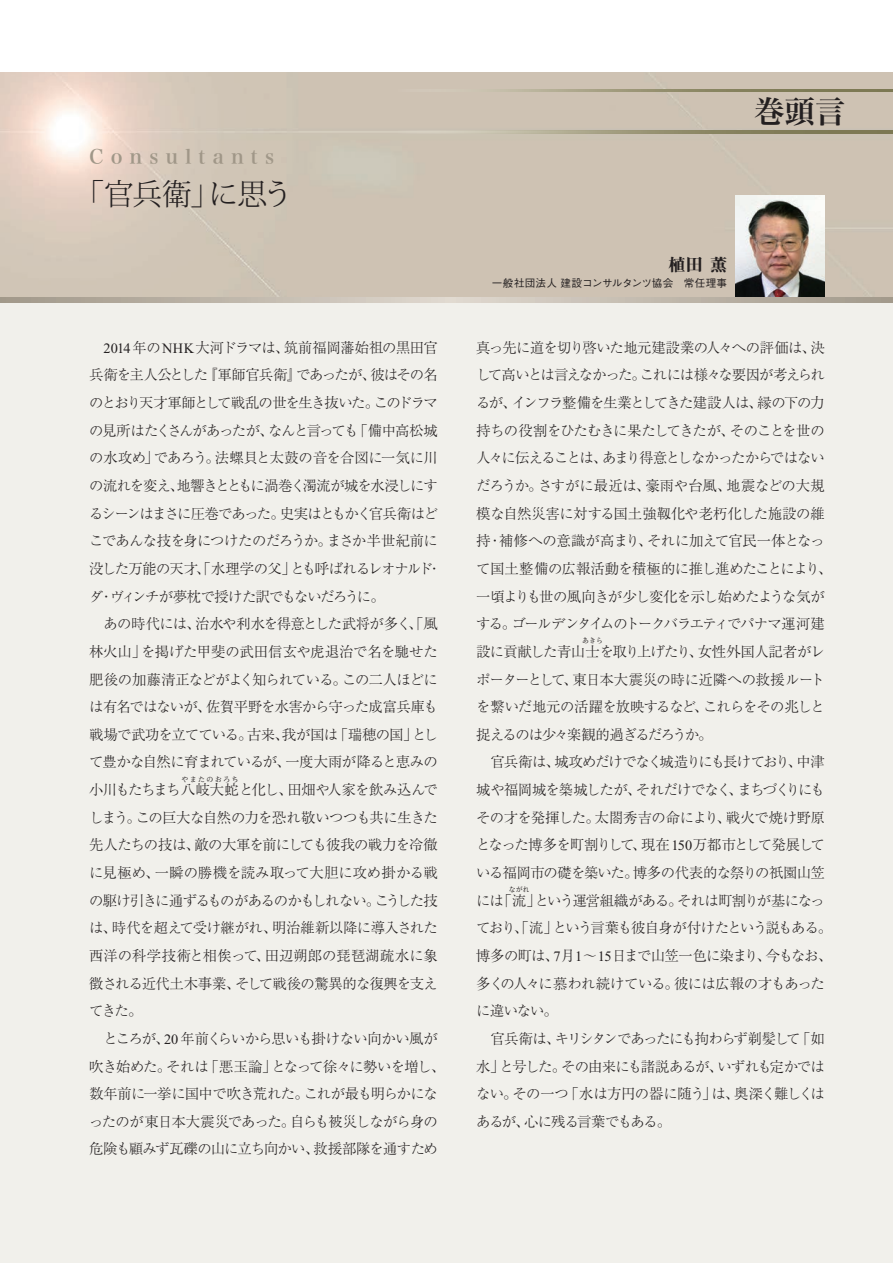
<style>
.page{position:relative;width:893px;height:1263px;background:#fff}
.page>*{position:absolute;margin:0;border:0;box-sizing:border-box;transform-origin:0 0}
.t1{font:30.45px "Hira Min Std N W6";color:#231f20}
.t2{font:300 29.7px "Koz Min Pro";letter-spacing:-.05em;color:#231f20}
.t3{font:19.5px "Hira Min Pro W6";letter-spacing:.365em;color:#a09788}
.t4{font:16.95px "Midashi Min Pro MA31";color:#231f20}
.t5{font:300 14.4px/27.6px "Ryumin Pro";letter-spacing:-.055em;color:#231f20;text-align:justify}
.t6{font:500 10.65px "Gothic BBB Pro";letter-spacing:.01em;color:#231f20}
.t7{font:300 6.9px "Ryumin Pro";letter-spacing:.2em;color:#231f20}
.s1{font-family:"Times New Roman";font-weight:400}
</style>
<div class="page">
<div style="left:0;top:302px;width:893px;height:961px;background:#f1f0eb"></div>
<img style="left:0;top:72px;width:893px;height:226px">
<svg style="left:393px;top:90px;width:500px;height:2px"></svg>
<svg style="left:393px;top:131px;width:500px;height:2px"></svg>
<img style="left:736px;top:196px;width:89px;height:102px">
<svg style="left:0;top:298px;width:893px;height:5px;background:#bfb7ab"></svg>
<h3 class="t3" style="left:89px;top:139px;width:186px">Consultants</h3>
<h2 class="t2" style="left:74px;top:173px;width:220px">「官兵衛」に思う</h2>
<p class="t5" style="left:89px;top:332px;width:354px;text-align:left;text-indent:14px"><span class="s1">2014</span> 年の<span class="s1">NHK</span>大河ドラマは、筑前福岡藩始祖の黒田官兵衛を主人公とした『軍師官兵衛』であったが、彼はその名のとおり天才軍師として戦乱の世を生き抜いた。このドラマの見所はたくさんがあったが、なんと言っても「備中高松城の水攻め」であろう。法螺貝と太鼓の音を合図に一気に川の流れを変え、地響きとともに渦巻く濁流が城を水浸しにするシーンはまさに圧巻であった。史実はともかく官兵衛はどこであんな技を身につけたのだろうか。まさか半世紀前に没した万能の天才、「水理学の父」とも呼ばれるレオナルド・ダ・ヴィンチが夢枕で授けた訳でもないだろうに。</p>
<p class="t5" style="left:89px;top:609px;width:350px;text-indent:14px">あの時代には、治水や利水を得意とした武将が多く、「風林火山」を掲げた甲斐の武田信玄や虎退治で名を馳せた肥後の加藤清正などがよく知られている。この二人ほどには有名ではないが、佐賀平野を水害から守った成富兵庫も戦場で武功を立てている。古来、我が国は「瑞穂の国」として豊かな自然に育まれているが、一度大雨が降ると恵みの小川もたちまち八岐大蛇と化し、田畑や人家を飲み込んで</p>
<p class="t7" style="left:182px;top:774px;width:58px">やまたのおろち</p>
<p class="t5" style="left:89px;top:802px;width:350px">しまう。この巨大な自然の力を恐れ敬いつつも共に生きた先人たちの技は、敵の大軍を前にしても彼我の戦力を冷徹に見極め、一瞬の勝機を読み取って大胆に攻め掛かる戦の駆け引きに通ずるものがあるのかもしれない。こうした技は、時代を超えて受け継がれ、明治維新以降に導入された西洋の科学技術と相俟って、田辺朔郎の琵琶湖疏水に象徴される近代土木事業、そして戦後の驚異的な復興を支えてきた。</p>
<p class="t5" style="left:89px;top:1023px;width:357px;text-align:center">ところが、<span class="s1">20</span> 年前くらいから思いも掛けない向かい風が<br>吹き始めた。それは「悪玉論」となって徐々に勢いを増し、数年前に一挙に国中で吹き荒れた。これが最も明らかになったのが東日本大震災であった。自らも被災しながら身の危険も顧みず瓦礫の山に立ち向かい、救援部隊を通すため</p>
<h1 class="t1" style="left:754px;top:90px;width:93px">巻頭言</h1>
<p class="t4" style="left:668px;top:252px;width:60px">植田 薫</p>
<p class="t6" style="left:492px;top:274px;width:237px">一般社団法人 建設コンサルタンツ協会　常任理事</p>
<p class="t5" style="left:476px;top:332px;width:357px;text-align:left">真っ先に道を切り啓いた地元建設業の人々への評価は、決して高いとは言えなかった。これには様々な要因が考えられるが、インフラ整備を生業としてきた建設人は、縁の下の力持ちの役割をひたむきに果たしてきたが、そのことを世の人々に伝えることは、あまり得意としなかったからではないだろうか。さすがに最近は、豪雨や台風、地震などの大規模な自然災害に対する国土強靱化や老朽化した施設の維持・補修への意識が高まり、それに加えて官民一体となって国土整備の広報活動を積極的に推し進めたことにより、一頃よりも世の風向きが少し変化を示し始めたような気がする。ゴールデンタイムのトークバラエティでパナマ運河建設に貢献した青山士を取り上げたり、女性外国人記者がレ</p>
<p class="t7" style="left:582px;top:635px;width:22px">あきら</p>
<p class="t5" style="left:476px;top:664px;width:350px">ポーターとして、東日本大震災の時に近隣への救援ルートを繋いだ地元の活躍を放映するなど、これらをその兆しと捉えるのは少々楽観的過ぎるだろうか。</p>
<p class="t5" style="left:476px;top:747px;width:350px;text-indent:14px">官兵衛は、城攻めだけでなく城造りにも長けており、中津城や福岡城を築城したが、それだけでなく、まちづくりにもその才を発揮した。太閤秀吉の命により、戦火で焼け野原となった博多を町割りして、現在 <span class="s1">150</span>万都市として発展している福岡市の礎を築いた。博多の代表的な祭りの祇園山笠には「流」という運営組織がある。それは町割りが基になっ</p>
<p class="t7" style="left:509px;top:884px;width:22px">ながれ</p>
<p class="t5" style="left:476px;top:913px;width:357px;text-align:left">ており、「流」という言葉も彼自身が付けたという説もある。博多の町は、<span class="s1">7</span>月<span class="s1">1</span>～<span class="s1">15</span>日まで山笠一色に染まり、今もなお、多くの人々に慕われ続けている。彼には広報の才もあったに違いない。</p>
<p class="t5" style="left:476px;top:1023px;width:350px;text-indent:14px">官兵衛は、キリシタンであったにも拘わらず剃髪して「如水」と号した。その由来にも諸説あるが、いずれも定かではない。その一つ「水は方円の器に随う」は、奥深く難しくはあるが、心に残る言葉でもある。</p>
</div>
